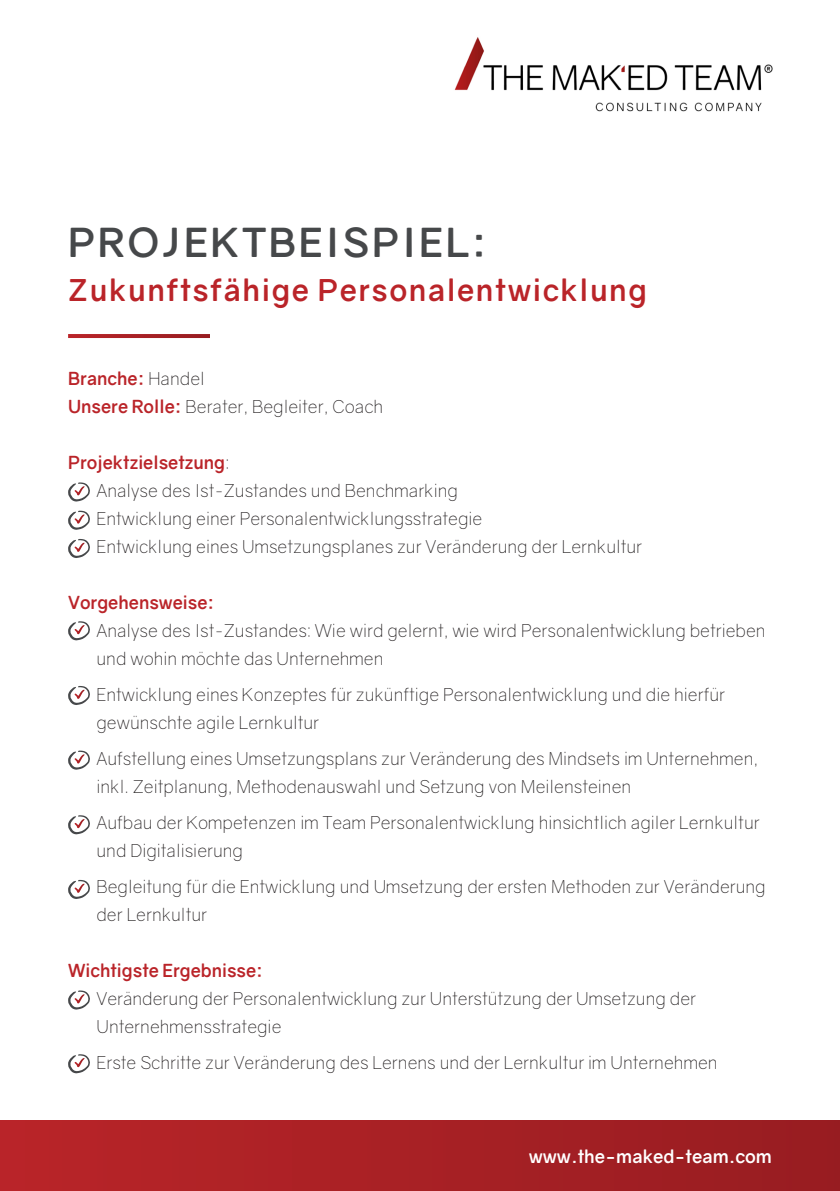
<style>
.page{position:relative;width:840px;height:1191px;background:#fff}
.page>*{position:absolute;margin:0;border:0;box-sizing:border-box;transform-origin:0 0}
.t1{font:700 40px "Gravity";letter-spacing:.06em;color:#46484a}
.t2{font:700 30px "Gravity";letter-spacing:.05em;color:#ba2429}
.t3{font:300 18px/28px "Gravity";color:#231f20}
.t4{font:700 18px "Gravity";color:#ba2429}
.t5{font:700 18px "Gravity";letter-spacing:-.005em;color:#fff}
.s1{font-weight:700;color:#ba2429}
</style>
<div class="page">
<div style="left:0;top:1120px;width:839px;height:71px;background:linear-gradient(to right,#b92428,#971d21)"></div>
<svg style="left:68px;top:334px;width:142px;height:4px"></svg>
<svg style="left:68px;top:482px;width:22px;height:20px"></svg>
<svg style="left:68px;top:621px;width:22px;height:19px"></svg>
<svg style="left:68px;top:686px;width:22px;height:19px"></svg>
<svg style="left:68px;top:750px;width:22px;height:20px"></svg>
<svg style="left:68px;top:815px;width:22px;height:19px"></svg>
<svg style="left:68px;top:880px;width:22px;height:19px"></svg>
<svg style="left:68px;top:990px;width:22px;height:19px"></svg>
<svg style="left:68px;top:1054px;width:22px;height:19px"></svg>
<svg style="left:68px;top:511px;width:22px;height:19px"></svg>
<svg style="left:68px;top:539px;width:22px;height:19px"></svg>
<img style="left:454px;top:37px;width:319px;height:75px">
<h1 class="t1" style="left:68px;top:218px;width:420px">PROJEKTBEISPIEL:</h1>
<h2 class="t2" style="left:68px;top:272px;width:580px">Zukunftsfähige Personalentwicklung</h2>
<p class="t3" style="left:68px;top:364px;width:316px"><span class="s1">Branche:</span> Handel<br><span class="s1">Unsere Rolle:</span> Berater, Begleiter, Coach</p>
<p class="t3" style="left:96px;top:448px;width:547px;text-indent:-28px"><span class="s1">Projektzielsetzung</span>:<br>Analyse des Ist-Zustandes und Benchmarking<br>Entwicklung einer Personalentwicklungsstrategie<br>Entwicklung eines Umsetzungsplanes zur Veränderung der Lernkultur</p>
<p class="t4" style="left:68px;top:591px;width:148px">Vorgehensweise:</p>
<p class="t3" style="left:96px;top:616px;width:670px">Analyse des Ist-Zustandes: Wie wird gelernt, wie wird Personalentwicklung betrieben und wohin möchte das Unternehmen</p>
<p class="t3" style="left:96px;top:680px;width:629px">Entwicklung eines Konzeptes für zukünftige Personalentwicklung und die hierfür gewünschte agile Lernkultur</p>
<p class="t3" style="left:96px;top:744px;width:662px">Aufstellung eines Umsetzungsplans zur Veränderung des Mindsets im Unternehmen, inkl. Zeitplanung, Methodenauswahl und Setzung von Meilensteinen</p>
<p class="t3" style="left:96px;top:808px;width:664px">Aufbau der Kompetenzen im Team Personalentwicklung hinsichtlich agiler Lernkultur und Digitalisierung</p>
<p class="t3" style="left:96px;top:872px;width:670px">Begleitung für die Entwicklung und Umsetzung der ersten Methoden zur Veränderung der Lernkultur</p>
<p class="t4" style="left:68px;top:959px;width:196px">Wichtigste Ergebnisse:</p>
<p class="t3" style="left:96px;top:985px;width:601px">Veränderung der Personalentwicklung zur Unterstützung der Umsetzung der<br>Unternehmensstrategie</p>
<p class="t3" style="left:96px;top:1049px;width:622px">Erste Schritte zur Veränderung des Lernens und der Lernkultur im Unternehmen</p>
<p class="t5" style="left:528px;top:1145px;width:245px">www.the-maked-team.com</p>
</div>
